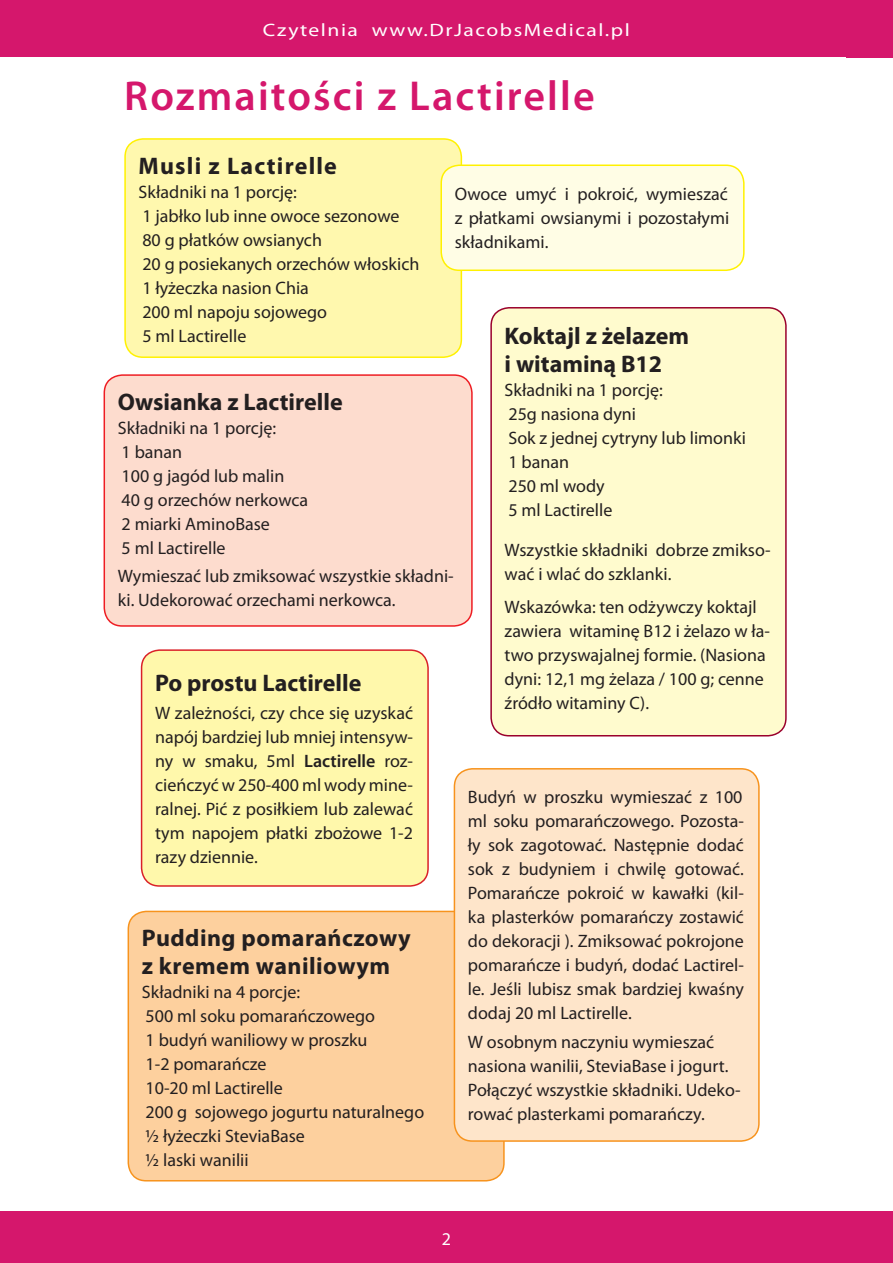
<style>
.page{position:relative;width:893px;height:1263px;background:#fff}
.page>*{position:absolute;margin:0;border:0;box-sizing:border-box;transform-origin:0 0}
.t1{font:600 42px "Myriad Pro";letter-spacing:.05em;color:#d5176c}
.t2{font:700 24px/28.2px "Myriad Pro";letter-spacing:.005em;color:#231f20}
.t3{font:700 24px "Myriad Pro";letter-spacing:.05em;color:#231f20}
.t4{font:18px/24px "Myriad Pro";color:#231f20}
.t5{font:18px "Myriad Pro";letter-spacing:.07em;color:#fff;scale:1.2 1}
.t6{font:18px "Myriad Pro";letter-spacing:.07em;color:#fff}
.s1{font-weight:600}
</style>
<div class="page">
<div style="left:0;top:0;width:893px;height:57px;background:#d5176c"></div>
<div style="left:0;top:1212px;width:893px;height:51px;background:#d5176c"></div>
<div style="left:125px;top:139px;width:336px;height:218px;background:#fff8ae;border-radius:18px"></div>
<div style="left:124px;top:138px;width:338px;height:220px;border:2px solid #fff101;border-radius:18px"></div>
<div style="left:491px;top:308px;width:295px;height:428px;background:#fffbce;border-radius:18px"></div>
<div style="left:490px;top:307px;width:297px;height:429px;border:2px solid #9a012c;border-radius:18px"></div>
<div style="left:128px;top:911px;width:376px;height:270px;background:#fdd09e;border-radius:18px"></div>
<div style="left:128px;top:911px;width:377px;height:270px;border:2px solid #f7931d;border-radius:18px"></div>
<div style="left:142px;top:650px;width:286px;height:236px;background:#fff8ab;border-radius:18px"></div>
<div style="left:141px;top:649px;width:288px;height:238px;border:2px solid #da2128;border-radius:18px"></div>
<div style="left:441px;top:165px;width:303px;height:105px;background:#fffde5;border-radius:18px"></div>
<div style="left:440px;top:164px;width:305px;height:107px;border:2px solid #fff101;border-radius:18px"></div>
<div style="left:454px;top:769px;width:305px;height:372px;background:#fee5ca;border-radius:18px"></div>
<div style="left:454px;top:768px;width:306px;height:374px;border:2px solid #f7931d;border-radius:18px"></div>
<div style="left:104px;top:375px;width:368px;height:251px;background:#fddcce;border-radius:18px"></div>
<div style="left:104px;top:374px;width:369px;height:253px;border:2px solid #ee1d23;border-radius:18px"></div>
<p class="t5" style="left:263px;top:18px;width:307px">Czytelnia www.DrJacobsMedical.pl</p>
<h1 class="t1" style="left:124px;top:69px;width:472px">Rozmaitości z Lactirelle</h1>
<h2 class="t3" style="left:139px;top:150px;width:200px">Musli z Lactirelle</h2>
<p class="t4" style="left:139px;top:179px;width:282px">Składniki na 1 porcję:<br>1 jabłko lub inne owoce sezonowe<br>80 g płatków owsianych<br>20 g posiekanych orzechów włoskich<br>1 łyżeczka nasion Chia<br>200 ml napoju sojowego<br>5 ml Lactirelle</p>
<p class="t4" style="left:455px;top:182px;width:276px;text-align:justify">Owoce umyć i pokroić, wymieszać z płatkami owsianymi i pozostałymi składnikami.</p>
<h2 class="t2" style="left:505px;top:321px;width:186px">Koktajl z żelazem i witaminą B12</h2>
<p class="t4" style="left:505px;top:377px;width:243px">Składniki na 1 porcję:<br>25g nasiona dyni<br>Sok z jednej cytryny lub limonki<br>1 banan<br>250 ml wody<br>5 ml Lactirelle</p>
<p class="t4" style="left:505px;top:537px;width:268px">Wszystkie składniki dobrze zmikso&shy;wać i wlać do szklanki.</p>
<p class="t4" style="left:505px;top:594px;width:267px">Wskazówka: ten odżywczy koktajl zawiera witaminę B12 i żelazo w ła&shy;two przyswajalnej formie. (Nasiona dyni: 12,1 mg żelaza / 100 g; cenne źródło witaminy C).</p>
<h2 class="t2" style="left:118px;top:387px;width:226px">Owsianka z Lactirelle</h2>
<p class="t4" style="left:118px;top:415px;width:192px">Składniki na 1 porcję:<br>1 banan<br>100 g jagód lub malin<br>40 g orzechów nerkowca<br>2 miarki AminoBase<br>5 ml Lactirelle</p>
<p class="t4" style="left:118px;top:564px;width:337px">Wymieszać lub zmiksować wszystkie składni&shy;ki. Udekorować orzechami nerkowca.</p>
<h2 class="t2" style="left:155px;top:668px;width:208px">Po prostu Lactirelle</h2>
<p class="t4" style="left:155px;top:701px;width:260px;text-align:justify">W zależności, czy chce się uzyskać napój bardziej lub mniej intensyw&shy;ny w smaku, 5ml <span class="s1">Lactirelle</span> roz&shy;cieńczyć w 250-400 ml wody mine&shy;ralnej. Pić z posiłkiem lub zalewać tym napojem płatki zbożowe 1-2 razy dziennie.</p>
<p class="t4" style="left:468px;top:785px;width:278px;text-align:justify">Budyń w proszku wymieszać z 100 ml soku pomarańczowego. Pozosta&shy;ły sok zagotować. Następnie dodać sok z budyniem i chwilę gotować.<br>Pomarańcze pokroić w kawałki (kil&shy;ka plasterków pomarańczy zostawić do dekoracji ). Zmiksować pokrojone pomarańcze i budyń, dodać Lactirel&shy;le. Jeśli lubisz smak bardziej kwaśny dodaj 20 ml Lactirelle.</p>
<p class="t4" style="left:468px;top:1029px;width:274px">W osobnym naczyniu wymieszać nasiona wanilii, SteviaBase i jogurt.<br>Połączyć wszystkie składniki. Udeko&shy;rować plasterkami pomarańczy.</p>
<h2 class="t2" style="left:142px;top:923px;width:270px">Pudding pomarańczowy z kremem waniliowym</h2>
<p class="t4" style="left:142px;top:980px;width:284px">Składniki na 4 porcje:<br>500 ml soku pomarańczowego<br>1 budyń waniliowy w proszku<br>1-2 pomarańcze<br>10-20 ml Lactirelle<br>200 g sojowego jogurtu naturalnego ½ łyżeczki SteviaBase<br>½ laski wanilii</p>
<p class="t6" style="left:442px;top:1228px;width:11px">2</p>
</div>
